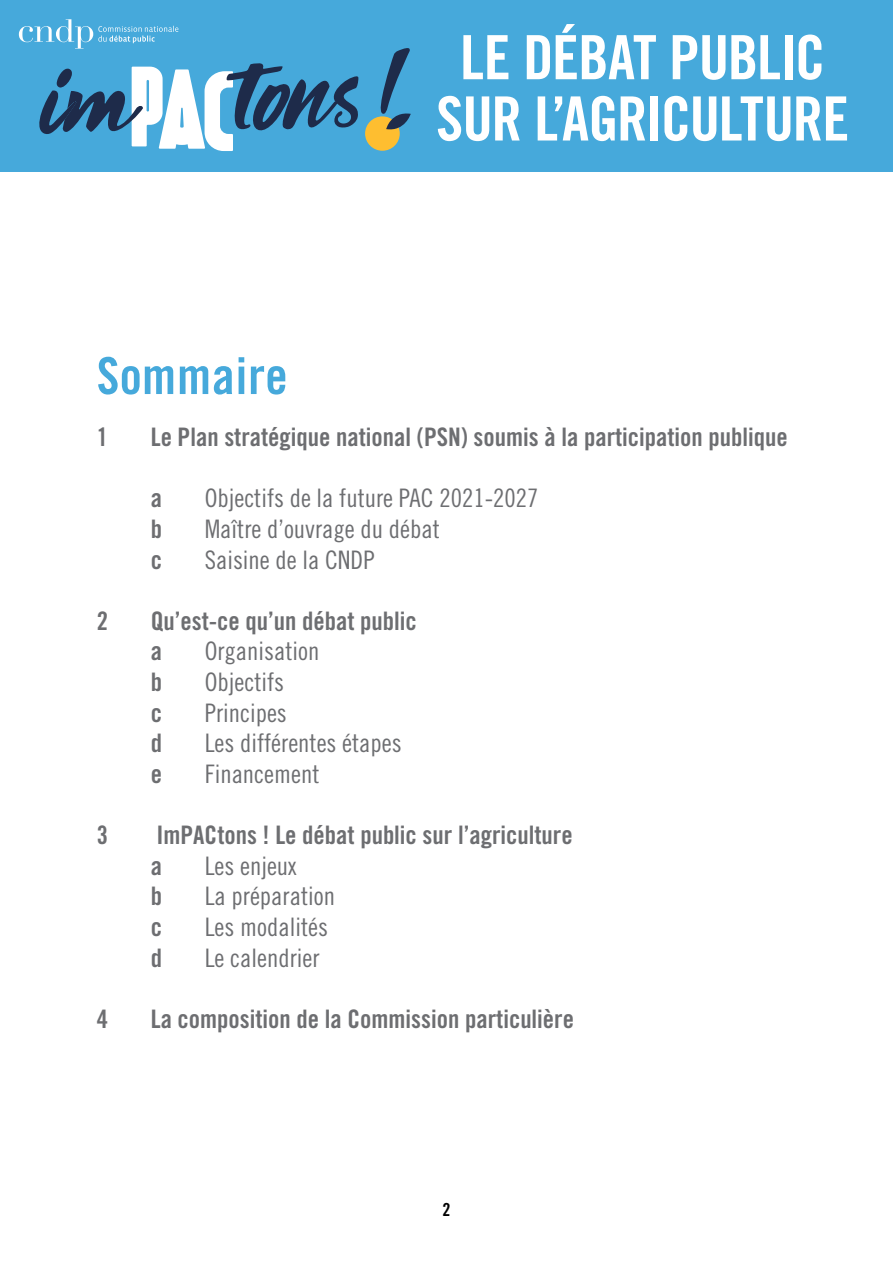
<style>
.page{position:relative;width:893px;height:1263px;background:#fff}
.page>*{position:absolute;margin:0;border:0;box-sizing:border-box;transform-origin:0 0}
.t1{font:51px "Trade Gothic LT Std Bd Cn 20";letter-spacing:.02em;color:#46a9db}
.t2{font:25.5px "Trade Gothic Cond Eighteen";color:#6d6e71}
.t3{font:25.5px "Trade Gothic Bold Cond Twenty";color:#6d6e71}
.t4{font:25.5px "Trade Gothic LT Std Bd Cn 20";color:#6d6e71}
.t5{font:18px "Trade Gothic Bold Cond Twenty";color:#000}
</style>
<div class="page">
<div style="left:0;top:0;width:893px;height:171px;background:#46a9db"></div>
<svg style="left:19px;top:19px;width:159px;height:30px"></svg>
<svg style="left:463px;top:35px;width:45px;height:44px"></svg>
<svg style="left:527px;top:35px;width:23px;height:44px"></svg>
<svg style="left:556px;top:24px;width:100px;height:55px"></svg>
<svg style="left:673px;top:35px;width:52px;height:45px"></svg>
<svg style="left:731px;top:35px;width:49px;height:44px"></svg>
<div style="left:785px;top:35px;width:7px;height:44px;background:#fff"></div>
<svg style="left:799px;top:35px;width:22px;height:45px"></svg>
<svg style="left:438px;top:96px;width:51px;height:45px"></svg>
<svg style="left:495px;top:96px;width:25px;height:44px"></svg>
<svg style="left:538px;top:96px;width:77px;height:45px"></svg>
<svg style="left:621px;top:96px;width:24px;height:44px"></svg>
<div style="left:651px;top:96px;width:7px;height:44px;background:#fff"></div>
<svg style="left:664px;top:96px;width:23px;height:45px"></svg>
<svg style="left:693px;top:96px;width:23px;height:45px"></svg>
<svg style="left:722px;top:96px;width:68px;height:45px"></svg>
<svg style="left:796px;top:96px;width:51px;height:44px"></svg>
<div style="left:365px;top:116px;width:35px;height:35px;background:#febe30;border-radius:50%"></div>
<svg style="left:39px;top:63px;width:320px;height:88px"></svg>
<svg style="left:376px;top:48px;width:35px;height:84px"></svg>
<h1 class="t1" style="left:97px;top:345px;width:192px">Sommaire</h1>
<p class="t4" style="left:97px;top:422px;width:13px">1</p>
<p class="t3" style="left:151px;top:422px;width:639px">Le Plan stratégique national (PSN) soumis à la participation publique</p>
<p class="t4" style="left:151px;top:483px;width:13px">a</p>
<p class="t2" style="left:205px;top:483px;width:335px">Objectifs de la future PAC 2021-2027</p>
<p class="t4" style="left:151px;top:513px;width:13px">b</p>
<p class="t2" style="left:205px;top:514px;width:237px">Maître d’ouvrage du débat</p>
<p class="t4" style="left:151px;top:544px;width:13px">c</p>
<p class="t2" style="left:205px;top:544px;width:171px">Saisine de la CNDP</p>
<p class="t4" style="left:97px;top:605px;width:13px">2</p>
<p class="t3" style="left:151px;top:605px;width:268px">Qu’est-ce qu’un débat public</p>
<p class="t4" style="left:151px;top:636px;width:13px">a</p>
<p class="t2" style="left:205px;top:636px;width:116px">Organisation</p>
<p class="t4" style="left:151px;top:666px;width:13px">b</p>
<p class="t2" style="left:205px;top:667px;width:81px">Objectifs</p>
<p class="t4" style="left:151px;top:697px;width:13px">c</p>
<p class="t2" style="left:205px;top:697px;width:84px">Principes</p>
<p class="t4" style="left:151px;top:728px;width:13px">d</p>
<p class="t2" style="left:205px;top:728px;width:198px">Les différentes étapes</p>
<p class="t4" style="left:151px;top:758px;width:13px">e</p>
<p class="t2" style="left:205px;top:759px;width:116px">Financement</p>
<p class="t4" style="left:97px;top:819px;width:13px">3</p>
<p class="t3" style="left:156px;top:819px;width:418px">ImPACtons ! Le débat public sur l’agriculture</p>
<p class="t4" style="left:151px;top:850px;width:13px">a</p>
<p class="t2" style="left:205px;top:850px;width:94px">Les enjeux</p>
<p class="t4" style="left:151px;top:881px;width:13px">b</p>
<p class="t2" style="left:205px;top:881px;width:132px">La préparation</p>
<p class="t4" style="left:151px;top:911px;width:13px">c</p>
<p class="t2" style="left:205px;top:912px;width:125px">Les modalités</p>
<p class="t4" style="left:151px;top:942px;width:13px">d</p>
<p class="t2" style="left:205px;top:942px;width:116px">Le calendrier</p>
<p class="t4" style="left:97px;top:1003px;width:13px">4</p>
<p class="t3" style="left:151px;top:1003px;width:425px">La composition de la Commission particulière</p>
<p class="t5" style="left:442px;top:1199px;width:9px">2</p>
</div>
